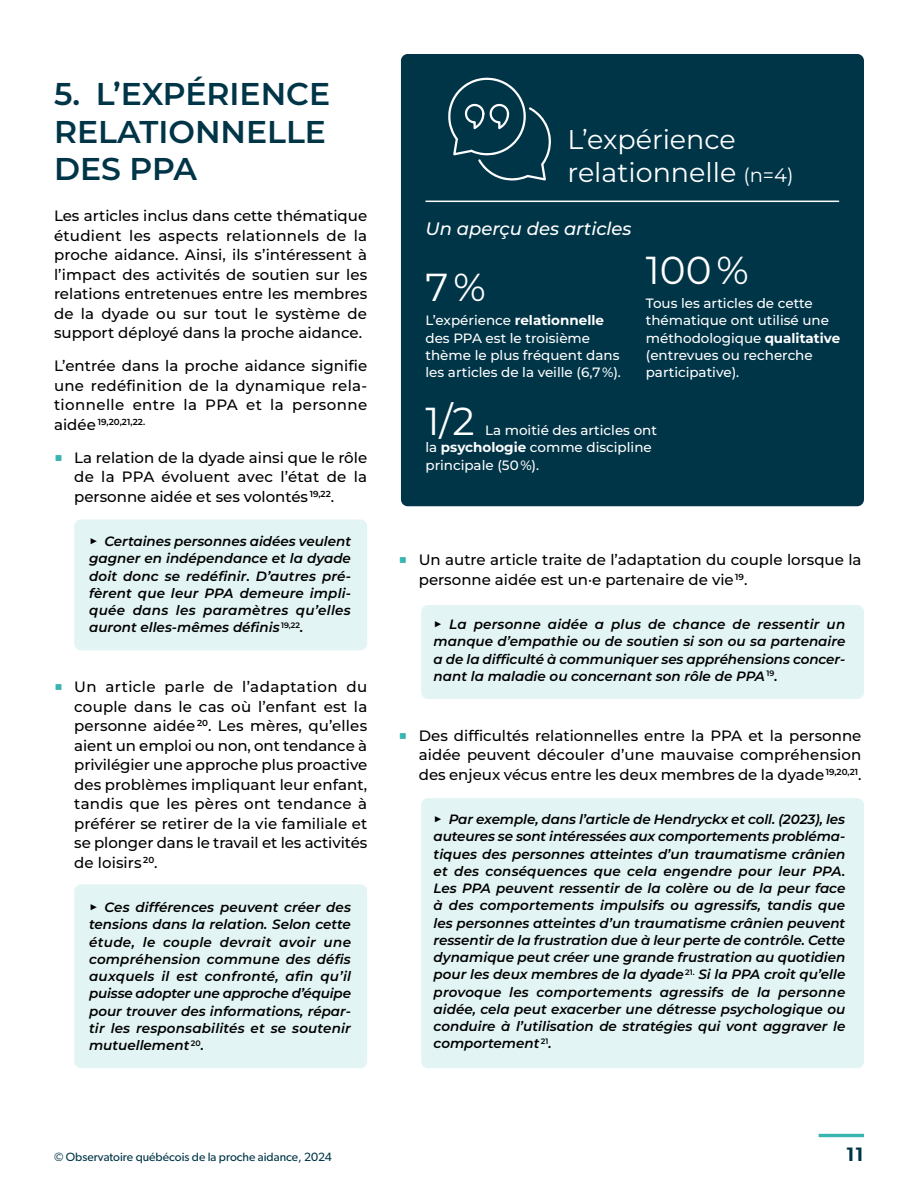
<style>
.page{position:relative;width:918px;height:1188px;background:#fff}
.page>*{position:absolute;margin:0;border:0;box-sizing:border-box;transform-origin:0 0}
.t1{font:39px "Montserrat";color:#fff}
.t2{font:600 31.5px/37.8px "Montserrat";color:#003548}
.t3{font:27px/32.2px "Montserrat";color:#fff}
.t4{font:600 19.5px "Gibson";color:#003548}
.t5{font:italic 500 18px "Montserrat";color:#fff}
.t6{font:500 15px/19.5px "Montserrat";color:#000;text-align:justify}
.t7{font:italic 600 13.5px/17.2px "Montserrat";color:#000;text-align:justify}
.t8{font:500 13.5px/17.2px "Montserrat";color:#fff}
.t9{font:12px "Gibson";color:#003548}
.t10{font:600 8.7px "Montserrat";letter-spacing:.005em;color:#000}
.s1{font-weight:500;font-size:15px}
.s2{font-weight:900;font-style:italic;color:#39b4b1}
.s3{font-size:14.25px}
.s4{font-size:19.5px}
.s5{font-weight:700}
</style>
<div class="page">
<hr style="left:819px;top:1134px;width:45px;height:3px;background:#39b4b1">
<div style="left:74px;top:520px;width:293px;height:130px;background:#e2f4f3;border-radius:7px"></div>
<div style="left:74px;top:884px;width:293px;height:184px;background:#e2f4f3;border-radius:7px"></div>
<div style="left:421px;top:798px;width:443px;height:270px;background:#e2f4f3;border-radius:7px"></div>
<div style="left:421px;top:605px;width:443px;height:94px;background:#e2f4f3;border-radius:7px"></div>
<div style="left:401px;top:54px;width:463px;height:452px;background:#003548;border-radius:7px"></div>
<hr style="left:426px;top:201px;width:413px;height:1px;background:#fff">
<svg style="left:448px;top:78px;width:103px;height:103px"></svg>
<h2 class="t2" style="left:54px;top:77px;width:278px">5. L’EXPÉRIENCE<br>RELATIONNELLE<br>DES PPA</h2>
<p class="t6" style="left:54px;top:208px;width:315px">Les articles inclus dans cette thématique étudient les aspects relationnels de la proche aidance. Ainsi, ils s’intéressent à l’impact des activités de soutien sur les relations entretenues entre les membres de la dyade ou sur tout le système de support déployé dans la proche aidance.</p>
<p class="t6" style="left:54px;top:356px;width:315px">L’entrée dans la proche aidance signifie une redéfinition de la dynamique rela&shy;tionnelle entre la PPA et la personne</p>
<p class="t10" style="left:54px;top:418px;width:93px"><span class="s1">aidée</span> 19,20,21,22.</p>
<p class="t6" style="left:74px;top:449px;width:294px;text-indent:-20px"><span class="s2">■</span> La relation de la dyade ainsi que le rôle de la PPA évoluent avec l’état de la personne aidée et ses volontés <sup>19,22</sup>.</p>
<p class="t7" style="left:89px;top:534px;width:264px"><span class="s3">▶</span> Certaines personnes aidées veulent gagner en indépendance et la dyade doit donc se redéfinir. D’autres pré&shy;fèrent que leur PPA demeure impli&shy;quée dans les paramètres qu’elles auront elles-mêmes définis <sup>19,22</sup>.</p>
<p class="t6" style="left:74px;top:679px;width:295px;text-indent:-20px"><span class="s2">■</span> Un article parle de l’adaptation du couple dans le cas où l’enfant est la personne aidée <sup>20</sup>. Les mères, qu’elles aient un emploi ou non, ont tendance à privilégier une approche plus proactive des problèmes impliquant leur enfant, tandis que les pères ont tendance à préférer se retirer de la vie familiale et se plonger dans le travail et les activités de loisirs <sup>20</sup>.</p>
<p class="t7" style="left:89px;top:900px;width:263px"><span class="s3">▶</span> Ces différences peuvent créer des tensions dans la relation. Selon cette étude, le couple devrait avoir une compréhension commune des défis auxquels il est confronté, afin qu’il puisse adopter une approche d’équipe pour trouver des informations, répar&shy;tir les responsabilités et se soutenir mutuellement <sup>20</sup>.</p>
<h3 class="t3" style="left:568px;top:126px;width:227px">L’expérience relationnelle <span class="s4">(n=4)</span></h3>
<h3 class="t5" style="left:426px;top:221px;width:208px">Un aperçu des articles</h3>
<h1 class="t1" style="left:426px;top:262px;width:62px">7 %</h1>
<p class="t8" style="left:426px;top:313px;width:197px">L’expérience <span class="s5">relationnelle </span>des PPA est le troisième thème le plus fréquent dans les articles de la veille (6,7 %).</p>
<h1 class="t1" style="left:646px;top:244px;width:105px">100 %</h1>
<p class="t8" style="left:646px;top:296px;width:196px">Tous les articles de cette thématique ont utilisé une méthodologique <span class="s5">qualitative </span>(entrevues ou recherche participative).</p>
<h1 class="t1" style="left:426px;top:395px;width:51px">1/2</h1>
<p class="t8" style="left:426px;top:423px;width:233px;text-indent:60px">La moitié des articles ont la <span class="s5">psychologie</span> comme discipline principale (50 %).</p>
<p class="t6" style="left:419px;top:552px;width:444px;text-indent:-20px"><span class="s2">■</span> Un autre article traite de l’adaptation du couple lorsque la personne aidée est un·e partenaire de vie <sup>19</sup>.</p>
<p class="t7" style="left:434px;top:617px;width:413px"><span class="s3">▶</span> La personne aidée a plus de chance de ressentir un manque d’empathie ou de soutien si son ou sa partenaire a de la difficulté à communiquer ses appréhensions concer&shy;nant la maladie ou concernant son rôle de PPA <sup>19</sup>.</p>
<p class="t6" style="left:419px;top:725px;width:444px;text-indent:-20px"><span class="s2">■</span> Des difficultés relationnelles entre la PPA et la personne aidée peuvent découler d’une mauvaise compréhension des enjeux vécus entre les deux membres de la dyade <sup>19,20,21</sup>.</p>
<p class="t7" style="left:434px;top:810px;width:413px"><span class="s3">▶</span> Par exemple, dans l’article de Hendryckx et coll. (2023), les auteures se sont intéressées aux comportements probléma&shy;tiques des personnes atteintes d’un traumatisme crânien et des conséquences que cela engendre pour leur PPA.<br>Les PPA peuvent ressentir de la colère ou de la peur face à des comportements impulsifs ou agressifs, tandis que les personnes atteintes d’un traumatisme crânien peuvent ressentir de la frustration due à leur perte de contrôle. Cette dynamique peut créer une grande frustration au quotidien pour les deux membres de la dyade <sup>21.</sup> Si la PPA croit qu’elle provoque les comportements agressifs de la personne aidée, cela peut exacerber une détresse psychologique ou conduire à l’utilisation de stratégies qui vont aggraver le comportement <sup>21</sup>.</p>
<p class="t9" style="left:54px;top:1153px;width:279px">© Observatoire québécois de la proche aidance, 2024</p>
<h3 class="t4" style="left:846px;top:1143px;width:20px">11</h3>
</div>
